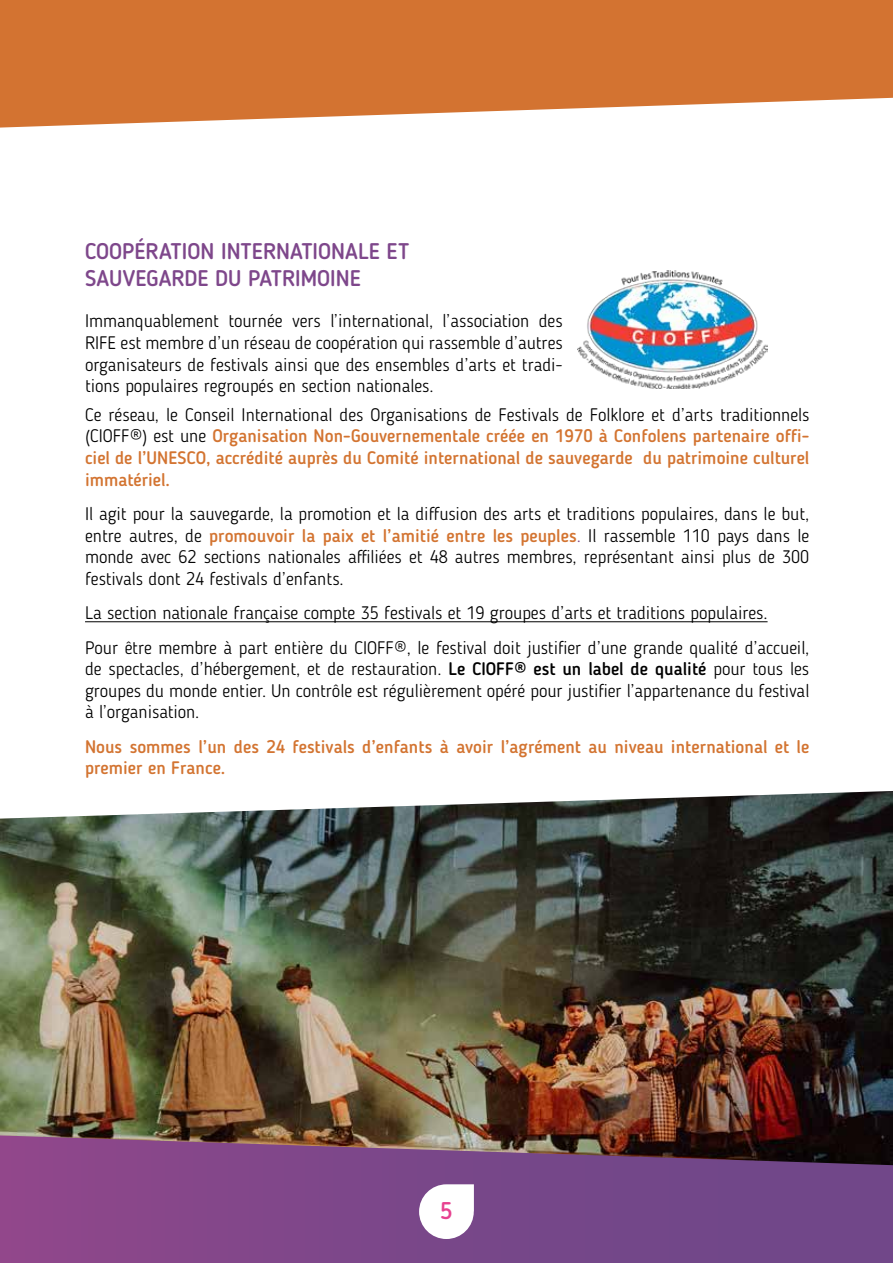
<style>
.page{position:relative;width:893px;height:1263px;background:#fff}
.page>*{position:absolute;margin:0;border:0;box-sizing:border-box;transform-origin:0 0}
.t1{font:500 24px "Blogger Sans";color:#e74290}
.t2{font:500 22.5px/27px "Blogger Sans";color:#7e478b}
.t3{font:300 18px/21.6px "Blogger Sans";color:#000;text-align:justify}
.t4{font:500 18px/21.6px "Blogger Sans";color:#d37431;text-align:justify}
.s1{font-weight:300;color:#000}
.s2{font-weight:500;color:#d37431}
.s3{color:#7e478b}
.s4{font-weight:500}
</style>
<div class="page">
<img style="left:0;top:791px;width:893px;height:344px">
<svg style="left:0;top:0;width:893px;height:128px;background:#d88349"></svg>
<svg style="left:0;top:1135px;width:893px;height:128px;background:#76447d"></svg>
<svg style="left:419px;top:1184px;width:55px;height:55px"></svg>
<img style="left:577px;top:271px;width:190px;height:118px">
<hr style="left:85px;top:621px;width:683px;height:1px;background:#000">
<p class="t2" style="left:85px;top:238px;width:326px">COOPÉRATION INTERNATIONALE ET<br>SAUVEGARDE DU PATRIMOINE</p>
<p class="t3" style="left:85px;top:310px;width:479px">Immanquablement tournée vers l’international, l’association des RIFE est membre d’un réseau de coopération qui rassemble d’autres organisateurs de festivals ainsi que des ensembles d’arts et tradi&shy;tions populaires regroupés en section nationales.</p>
<p class="t4" style="left:85px;top:404px;width:726px"><span class="s1">Ce réseau, le Conseil International des Organisations de Festivals de Folklore et d’arts traditionnels (CIOFF®) est une</span> Organisation Non-Gouvernementale créée en 1970 à Confolens partenaire offi&shy;ciel de l’UNESCO, accrédité auprès du Comité international de sauvegarde du patrimoine culturel immatériel.</p>
<p class="t3" style="left:85px;top:503px;width:726px">Il agit pour la sauvegarde, la promotion et la diffusion des arts et traditions populaires, dans le but, entre autres, de <span class="s2">promouvoir la paix et l’amitié entre les peuples</span><span class="s3">.</span> Il rassemble 110 pays dans le monde avec 62 sections nationales affiliées et 48 autres membres, représentant ainsi plus de 300 festivals dont 24 festivals d’enfants.</p>
<p class="t3" style="left:85px;top:596px;width:726px;line-height:34.3px">La section nationale française compte 35 festivals et 19 groupes d’arts et traditions populaires.<br>Pour être membre à part entière du CIOFF®, le festival doit justifier d’une grande qualité d’accueil,</p>
<p class="t3" style="left:85px;top:658px;width:726px">de spectacles, d’hébergement, et de restauration. <span class="s4">Le CIOFF® est un label de qualité</span> pour tous les groupes du monde entier. Un contrôle est régulièrement opéré pour justifier l’appartenance du festival à l’organisation.</p>
<p class="t4" style="left:85px;top:736px;width:726px">Nous sommes l’un des 24 festivals d’enfants à avoir l’agrément au niveau international et le premier en France.</p>
<h1 class="t1" style="left:440px;top:1196px;width:14px">5</h1>
</div>
